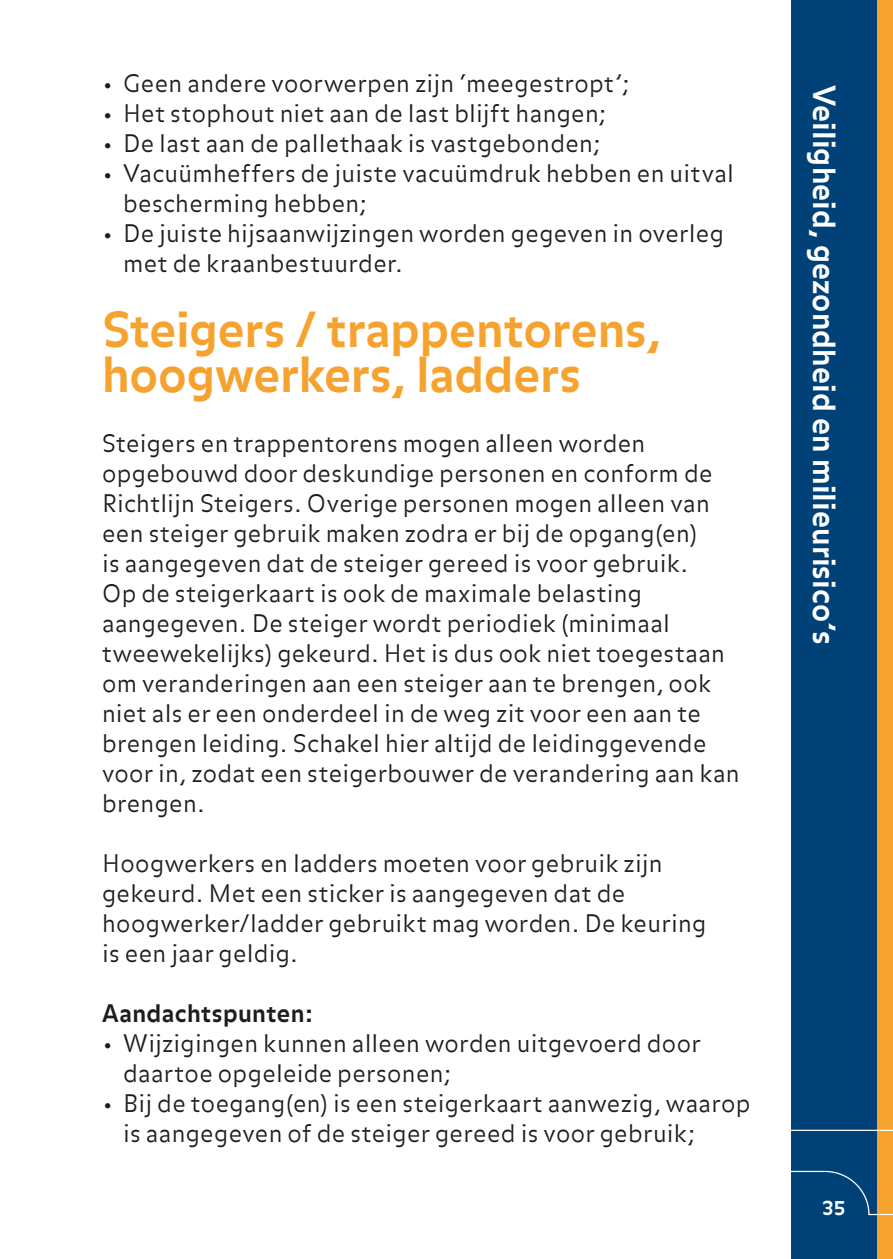
<style>
.page{position:relative;width:893px;height:1259px;background:#fff}
.page>*{position:absolute;margin:0;border:0;box-sizing:border-box;transform-origin:0 0}
.t1{font:700 48px/45px "Balance";color:#f6a22e}
.t2{font:700 30.3px "Balance";letter-spacing:.005em;color:#fff}
.t3{font:300 24px/30px "Balance";letter-spacing:.01em;color:#1d1d1b}
.t4{font:700 24px "Balance";letter-spacing:.015em;color:#1d1d1b}
.t5{font:700 20.1px "Balance";color:#fff}
</style>
<div class="page">
<div style="left:791px;top:0;width:86px;height:1259px;background:#004177"></div>
<div style="left:877px;top:0;width:16px;height:1259px;background:#f6a22e"></div>
<svg style="left:791px;top:1129px;width:102px;height:87px"></svg>
<p class="t3" style="left:102px;top:69px;width:530px">• Geen andere voorwerpen zijn ‘meegestropt’;</p>
<p class="t3" style="left:102px;top:99px;width:507px">• Het stophout niet aan de last blijft hangen;</p>
<p class="t3" style="left:102px;top:129px;width:501px">• De last aan de pallethaak is vastgebonden;</p>
<p class="t3" style="left:123px;top:159px;width:612px;text-indent:-21px">• Vacuümheffers de juiste vacuümdruk hebben en uitval bescherming hebben;</p>
<p class="t3" style="left:123px;top:219px;width:602px;text-indent:-21px">• De juiste hijsaanwijzingen worden gegeven in overleg met de kraanbestuurder.</p>
<h1 class="t1" style="left:102px;top:310px;width:561px">Steigers / trappentorens, hoogwerkers, ladders</h1>
<p class="t3" style="left:102px;top:429px;width:639px">Steigers en trappentorens mogen alleen worden opgebouwd door deskundige personen en conform de Richtlijn Steigers. Overige personen mogen alleen van een steiger gebruik maken zodra er bij de opgang(en)<br>is aangegeven dat de steiger gereed is voor gebruik.<br>Op de steigerkaart is ook de maximale belasting aangegeven. De steiger wordt periodiek (minimaal tweewekelijks) gekeurd. Het is dus ook niet toegestaan om veranderingen aan een steiger aan te brengen, ook niet als er een onderdeel in de weg zit voor een aan te brengen leiding. Schakel hier altijd de leidinggevende voor in, zodat een steigerbouwer de verandering aan kan brengen.</p>
<p class="t3" style="left:102px;top:849px;width:606px">Hoogwerkers en ladders moeten voor gebruik zijn gekeurd. Met een sticker is aangegeven dat de hoogwerker/ladder gebruikt mag worden. De keuring is een jaar geldig.</p>
<p class="t4" style="left:102px;top:999px;width:213px">Aandachtspunten:</p>
<p class="t3" style="left:123px;top:1029px;width:579px;text-indent:-21px">• Wijzigingen kunnen alleen worden uitgevoerd door daartoe opgeleide personen;</p>
<p class="t3" style="left:123px;top:1089px;width:629px;text-indent:-21px">• Bij de toegang(en) is een steigerkaart aanwezig, waarop is aangegeven of de steiger gereed is voor gebruik;</p>
<p class="t2" style="left:842px;top:85px;width:561px;rotate:90deg">Veiligheid, gezondheid en milieurisico’s</p>
<p class="t5" style="left:822px;top:1196px;width:25px">35</p>
</div>
